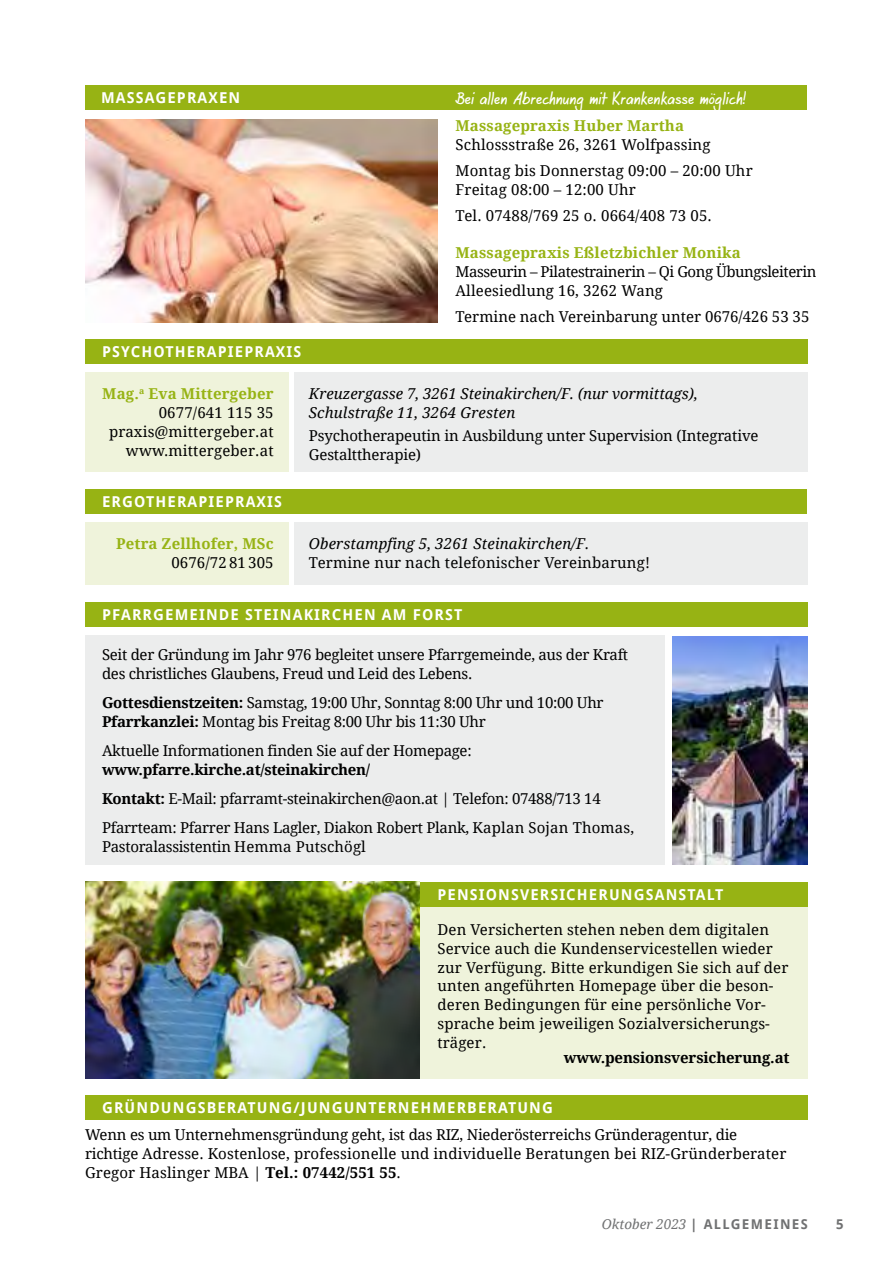
<style>
.page{position:relative;width:893px;height:1263px;background:#fff}
.page>*{position:absolute;margin:0;border:0;box-sizing:border-box;transform-origin:0 0}
.t1{font:15px/18.8px "Droid Serif";color:#000}
.t2{font:15px/18.8px "Droid Serif";letter-spacing:-.02em;color:#000}
.t3{font:700 15px "Droid Sans";letter-spacing:.075em;color:#fff}
.t4{font:italic 15px/18.8px "Droid Serif";letter-spacing:.01em;color:#000}
.t5{font:700 15px "Droid Serif";letter-spacing:.01em;color:#97b314}
.t6{font:15px/18.8px "Droid Serif";letter-spacing:-.03em;color:#000}
.t7{font:15px "HW Agilo";letter-spacing:.02em;color:#fff}
.t8{font:700 15px "Droid Serif";letter-spacing:-.01em;color:#000}
.t9{font:700 13.5px "Droid Sans";letter-spacing:.1em;color:#707172}
.s1{font-weight:700;color:#97b314}
.s2{font-weight:700}
.s3{font-family:"Droid Serif";font-weight:400;font-style:italic}
</style>
<div class="page">
<div style="left:85px;top:635px;width:579px;height:230px;background:#eceded"></div>
<div style="left:85px;top:602px;width:723px;height:25px;background:#97b314"></div>
<img style="left:673px;top:636px;width:135px;height:229px">
<img style="left:85px;top:119px;width:352px;height:203px">
<div style="left:85px;top:85px;width:722px;height:25px;background:#97b314"></div>
<div style="left:403px;top:902px;width:405px;height:177px;background:#eff3db"></div>
<div style="left:85px;top:882px;width:723px;height:25px;background:#97b314"></div>
<img style="left:85px;top:882px;width:335px;height:196px">
<div style="left:85px;top:339px;width:723px;height:25px;background:#97b314"></div>
<div style="left:85px;top:372px;width:204px;height:100px;background:#eff3db"></div>
<div style="left:294px;top:372px;width:514px;height:100px;background:#eceded"></div>
<div style="left:85px;top:489px;width:722px;height:25px;background:#97b314"></div>
<div style="left:85px;top:522px;width:204px;height:63px;background:#eff3db"></div>
<div style="left:294px;top:522px;width:514px;height:63px;background:#eceded"></div>
<div style="left:85px;top:1095px;width:723px;height:25px;background:#97b314"></div>
<p class="t3" style="left:101px;top:89px;width:141px">MASSAGEPRAXEN</p>
<p class="t7" style="left:456px;top:90px;width:292px">Bei allen Abrechnung mit Krankenkasse möglich!</p>
<p class="t5" style="left:456px;top:117px;width:230px">Massagepraxis Huber Martha</p>
<p class="t1" style="left:456px;top:131px;width:299px;line-height:26.2px">Schlossstraße 26, 3261 Wolfpassing<br>Montag bis Donnerstag 09:00 – 20:00 Uhr</p>
<p class="t1" style="left:456px;top:176px;width:258px;line-height:26.2px">Freitag 08:00 – 12:00 Uhr<br>Tel. 07488/769 25 o. 0664/408 73 05.</p>
<p class="t5" style="left:456px;top:244px;width:287px">Massagepraxis Eßletzbichler Monika</p>
<p class="t6" style="left:456px;top:263px;width:363px">Masseurin – Pilatestrainerin – Qi Gong Übungsleiterin<br>Alleesiedlung 16, 3262 Wang</p>
<p class="t1" style="left:456px;top:308px;width:355px">Termine nach Vereinbarung unter 0676/426 53 35</p>
<p class="t3" style="left:102px;top:343px;width:201px">PSYCHOTHERAPIEPRAXIS</p>
<p class="t1" style="left:102px;top:385px;width:173px;text-align:right"><span class="s1">Mag.</span><sup>a</sup> <span class="s1">Eva Mittergeber<br></span>0677/641 115 35 praxis@mittergeber.at www.mittergeber.at</p>
<p class="t4" style="left:309px;top:385px;width:390px">Kreuzergasse 7, 3261 Steinakirchen/F. (nur vormittags),<br>Schulstraße 11, 3264 Gresten</p>
<p class="t1" style="left:309px;top:427px;width:451px">Psychotherapeutin in Ausbildung unter Supervision (Integrative<br>Gestalttherapie)</p>
<p class="t3" style="left:102px;top:493px;width:181px">ERGOTHERAPIEPRAXIS</p>
<p class="t5" style="left:116px;top:535px;width:159px">Petra Zellhofer, MSc</p>
<p class="t1" style="left:171px;top:553px;width:104px">0676/72 81 305</p>
<p class="t4" style="left:309px;top:535px;width:282px">Oberstampfing 5, 3261 Steinakirchen/F.</p>
<p class="t1" style="left:309px;top:553px;width:343px">Termine nur nach telefonischer Vereinbarung!</p>
<p class="t3" style="left:102px;top:606px;width:362px">PFARRGEMEINDE STEINAKIRCHEN AM FORST</p>
<p class="t2" style="left:102px;top:645px;width:528px">Seit der Gründung im Jahr 976 begleitet unsere Pfarrgemeinde, aus der Kraft des christliches Glaubens, Freud und Leid des Lebens.</p>
<p class="t2" style="left:102px;top:693px;width:503px"><span class="s2">Gottesdienstzeiten:</span> Samstag, 19:00 Uhr, Sonntag 8:00 Uhr und 10:00 Uhr<br><span class="s2">Pfarrkanzlei:</span> Montag bis Freitag 8:00 Uhr bis 11:30 Uhr</p>
<p class="t2" style="left:102px;top:741px;width:371px">Aktuelle Informationen finden Sie auf der Homepage:</p>
<p class="t2" style="left:102px;top:755px;width:534px;line-height:29.2px"><span class="s2">www.pfarre.kirche.at/steinakirchen/<br>Kontakt:</span> E-Mail: pfarramt-steinakirchen@aon.at | Telefon: 07488/713 14<br>Pfarrteam: Pfarrer Hans Lagler, Diakon Robert Plank, Kaplan Sojan Thomas,</p>
<p class="t2" style="left:102px;top:837px;width:265px">Pastoralassistentin Hemma Putschögl</p>
<p class="t3" style="left:437px;top:886px;width:287px">PENSIONSVERSICHERUNGSANSTALT</p>
<p class="t1" style="left:437px;top:921px;width:352px">Den Versicherten stehen neben dem digitalen Service auch die Kundenservicestellen wieder zur Verfügung. Bitte erkundigen Sie sich auf der unten angeführten Homepage über die beson&shy;deren Bedingungen für eine persönliche Vor&shy;sprache beim jeweiligen Sozialversicherungs&shy;träger.</p>
<p class="t8" style="left:564px;top:1049px;width:227px">www.pensionsversicherung.at</p>
<p class="t3" style="left:102px;top:1099px;width:452px">GRÜNDUNGSBERATUNG/JUNGUNTERNEHMERBERATUNG</p>
<p class="t1" style="left:85px;top:1126px;width:703px">Wenn es um Unternehmensgründung geht, ist das RIZ, Niederösterreichs Gründeragentur, die richtige Adresse. Kostenlose, professionelle und individuelle Beratungen bei RIZ-Gründerberater<br>Gregor Haslinger MBA | <span class="s2">Tel.: 07442/551 55</span>.</p>
<p class="t9" style="left:602px;top:1216px;width:208px"><span class="s3">Oktober 2023</span> | ALLGEMEINES</p>
<p class="t9" style="left:836px;top:1216px;width:9px">5</p>
</div>
